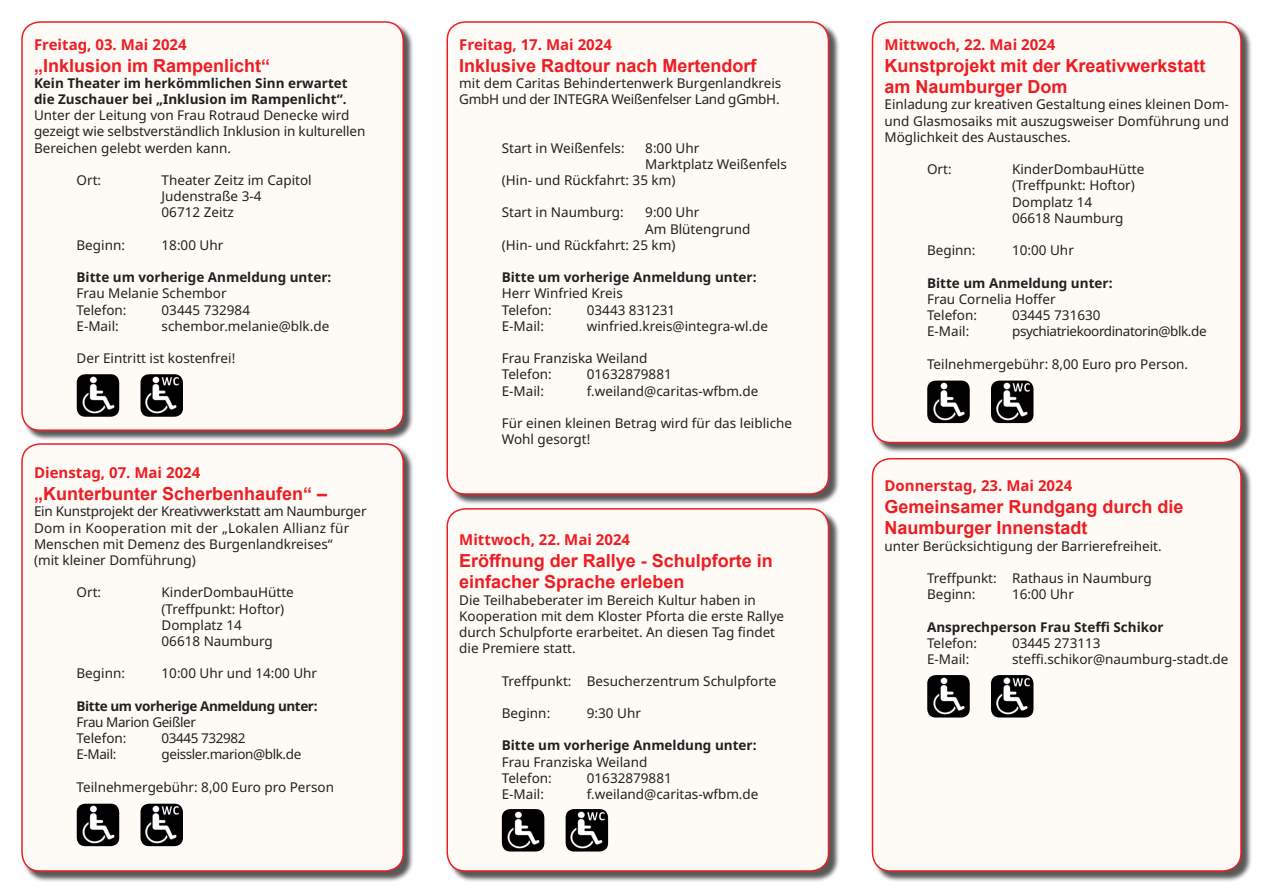
<style>
.page{position:relative;width:1263px;height:893px;background:#fff}
.page>*{position:absolute;margin:0;border:0;box-sizing:border-box;transform-origin:0 0}
.t1{font:700 18px/21.6px "Arial";color:#ee1d23}
.t2{font:700 15px "Noto Sans";color:#ee1d23}
.t3{font:13.5px/16.2px "Noto Sans";color:#231f20}
.t4{font:700 13.5px/16.2px "Noto Sans";color:#231f20}
.t5{font:13.5px/16.2px "Noto Sans";letter-spacing:-.03em;color:#231f20}
.t6{font:700 13.5px "Noto Sans";letter-spacing:-.03em;color:#231f20}
</style>
<div class="page">
<div style="left:23px;top:23px;width:392px;height:419px;background:#231f20;opacity:.75"></div>
<div style="left:22px;top:22px;width:381px;height:408px;background:#fefbf6;border-radius:18px"></div>
<div style="left:21px;top:21px;width:383px;height:410px;border:2px solid #ee1d23;border-radius:18px"></div>
<div style="left:448px;top:23px;width:392px;height:482px;background:#231f20;opacity:.75"></div>
<div style="left:447px;top:22px;width:381px;height:472px;background:#fefbf6;border-radius:18px"></div>
<div style="left:446px;top:21px;width:383px;height:474px;border:2px solid #ee1d23;border-radius:18px"></div>
<div style="left:448px;top:509px;width:392px;height:373px;background:#231f20;opacity:.75"></div>
<div style="left:447px;top:509px;width:381px;height:362px;background:#fefbf6;border-radius:18px"></div>
<div style="left:446px;top:508px;width:383px;height:364px;border:2px solid #ee1d23;border-radius:18px"></div>
<div style="left:873px;top:23px;width:379px;height:430px;background:#231f20;opacity:.75"></div>
<div style="left:872px;top:22px;width:369px;height:420px;background:#fefbf6;border-radius:18px"></div>
<div style="left:872px;top:21px;width:370px;height:422px;border:2px solid #ee1d23;border-radius:18px"></div>
<div style="left:873px;top:459px;width:379px;height:423px;background:#231f20;opacity:.75"></div>
<div style="left:872px;top:459px;width:369px;height:412px;background:#fefbf6;border-radius:18px"></div>
<div style="left:872px;top:458px;width:370px;height:414px;border:2px solid #ee1d23;border-radius:18px"></div>
<div style="left:23px;top:445px;width:392px;height:437px;background:#231f20;opacity:.75"></div>
<div style="left:22px;top:444px;width:381px;height:427px;background:#fefbf6;border-radius:18px"></div>
<div style="left:21px;top:443px;width:383px;height:429px;border:2px solid #ee1d23;border-radius:18px"></div>
<img style="left:140px;top:374px;width:43px;height:43px">
<img style="left:77px;top:374px;width:42px;height:43px">
<img style="left:140px;top:804px;width:43px;height:42px">
<img style="left:77px;top:804px;width:42px;height:42px">
<img style="left:991px;top:381px;width:42px;height:42px">
<img style="left:927px;top:381px;width:43px;height:42px">
<img style="left:991px;top:675px;width:42px;height:42px">
<img style="left:927px;top:675px;width:43px;height:42px">
<img style="left:566px;top:809px;width:42px;height:42px">
<img style="left:502px;top:809px;width:42px;height:42px">
<p class="t2" style="left:34px;top:34px;width:154px">Freitag, 03. Mai 2024</p>
<h1 class="t1" style="left:34px;top:55px;width:238px">„Inklusion im Rampenlicht“</h1>
<p class="t4" style="left:34px;top:75px;width:315px">Kein Theater im herkömmlichen Sinn erwartet die Zuschauer bei „Inklusion im Rampenlicht“.</p>
<p class="t3" style="left:34px;top:108px;width:333px">Unter der Leitung von Frau Rotraud Denecke wird gezeigt wie selbstverständlich Inklusion in kulturellen<br>Bereichen gelebt werden kann.</p>
<p class="t3" style="left:77px;top:172px;width:26px">Ort:</p>
<p class="t3" style="left:162px;top:172px;width:152px">Theater Zeitz im Capitol<br>Judenstraße 3-4<br>06712 Zeitz</p>
<p class="t3" style="left:77px;top:237px;width:50px">Beginn:</p>
<p class="t3" style="left:162px;top:237px;width:63px">18:00 Uhr</p>
<p class="t4" style="left:77px;top:270px;width:256px">Bitte um vorherige Anmeldung unter:</p>
<p class="t3" style="left:77px;top:286px;width:152px">Frau Melanie Schembor<br>Telefon:</p>
<p class="t3" style="left:162px;top:302px;width:90px">03445 732984</p>
<p class="t3" style="left:77px;top:318px;width:44px">E-Mail:</p>
<p class="t3" style="left:162px;top:318px;width:169px">schembor.melanie@blk.de</p>
<p class="t3" style="left:77px;top:351px;width:160px">Der Eintritt ist kostenfrei!</p>
<p class="t2" style="left:34px;top:462px;width:168px">Dienstag, 07. Mai 2024</p>
<h1 class="t1" style="left:34px;top:483px;width:295px">„Kunterbunter Scherbenhaufen“ –</h1>
<p class="t3" style="left:34px;top:504px;width:334px">Ein Kunstprojekt der Kreativwerkstatt am Naumburger Dom in Kooperation mit der „Lokalen Allianz für Menschen mit Demenz des Burgenlandkreises“<br>(mit kleiner Domführung)</p>
<p class="t3" style="left:77px;top:585px;width:26px">Ort:</p>
<p class="t3" style="left:162px;top:585px;width:134px">KinderDombauHütte (Treffpunkt: Hoftor)<br>Domplatz 14<br>06618 Naumburg</p>
<p class="t3" style="left:77px;top:666px;width:50px">Beginn:</p>
<p class="t3" style="left:162px;top:666px;width:157px">10:00 Uhr und 14:00 Uhr</p>
<p class="t6" style="left:77px;top:696px;width:242px">Bitte um vorherige Anmeldung unter:</p>
<p class="t5" style="left:77px;top:714px;width:121px">Frau Marion Geißler<br>Telefon:</p>
<p class="t5" style="left:162px;top:730px;width:85px">03445 732982</p>
<p class="t3" style="left:77px;top:747px;width:41px">E-Mail:</p>
<p class="t5" style="left:162px;top:747px;width:141px">geissler.marion@blk.de</p>
<p class="t3" style="left:77px;top:779px;width:259px">Teilnehmergebühr: 8,00 Euro pro Person</p>
<p class="t2" style="left:459px;top:34px;width:154px">Freitag, 17. Mai 2024</p>
<h1 class="t1" style="left:459px;top:55px;width:299px">Inklusive Radtour nach Mertendorf</h1>
<p class="t3" style="left:459px;top:75px;width:324px">mit dem Caritas Behindertenwerk Burgenlandkreis<br>GmbH und der INTEGRA Weißenfelser Land gGmbH.</p>
<p class="t3" style="left:502px;top:140px;width:124px">Start in Weißenfels:</p>
<p class="t3" style="left:645px;top:140px;width:56px">8:00 Uhr</p>
<p class="t3" style="left:645px;top:156px;width:143px">Marktplatz Weißenfels</p>
<p class="t3" style="left:502px;top:172px;width:175px">(Hin- und Rückfahrt: 35 km)</p>
<p class="t3" style="left:502px;top:205px;width:123px">Start in Naumburg:</p>
<p class="t3" style="left:645px;top:205px;width:56px">9:00 Uhr</p>
<p class="t3" style="left:645px;top:221px;width:107px">Am Blütengrund</p>
<p class="t3" style="left:502px;top:237px;width:175px">(Hin- und Rückfahrt: 25 km)</p>
<p class="t4" style="left:502px;top:270px;width:256px">Bitte um vorherige Anmeldung unter:</p>
<p class="t3" style="left:502px;top:286px;width:123px">Herr Winfried Kreis<br>Telefon:</p>
<p class="t3" style="left:587px;top:302px;width:90px">03443 831231</p>
<p class="t3" style="left:502px;top:318px;width:44px">E-Mail:</p>
<p class="t3" style="left:587px;top:318px;width:183px">winfried.kreis@integra-wl.de</p>
<p class="t3" style="left:502px;top:351px;width:147px">Frau Franziska Weiland<br>Telefon:</p>
<p class="t3" style="left:587px;top:367px;width:86px">01632879881</p>
<p class="t3" style="left:502px;top:383px;width:44px">E-Mail:</p>
<p class="t3" style="left:587px;top:383px;width:173px">f.weiland@caritas-wfbm.de</p>
<p class="t3" style="left:502px;top:415px;width:292px">Für einen kleinen Betrag wird für das leibliche<br>Wohl gesorgt!</p>
<p class="t2" style="left:459px;top:529px;width:172px">Mittwoch, 22. Mai 2024</p>
<h1 class="t1" style="left:459px;top:550px;width:315px">Eröffnung der Rallye - Schulpforte in einfacher Sprache erleben</h1>
<p class="t3" style="left:459px;top:592px;width:326px">Die Teilhabeberater im Bereich Kultur haben in Kooperation mit dem Kloster Pforta die erste Rallye durch Schulpforte erarbeitet. An diesen Tag findet die Premiere statt.</p>
<p class="t3" style="left:502px;top:673px;width:276px">Treffpunkt: Besucherzentrum Schulpforte</p>
<p class="t3" style="left:502px;top:705px;width:50px">Beginn:</p>
<p class="t3" style="left:587px;top:705px;width:56px">9:30 Uhr</p>
<p class="t4" style="left:502px;top:738px;width:256px">Bitte um vorherige Anmeldung unter:</p>
<p class="t3" style="left:502px;top:754px;width:147px">Frau Franziska Weiland<br>Telefon:</p>
<p class="t3" style="left:587px;top:770px;width:86px">01632879881</p>
<p class="t3" style="left:502px;top:786px;width:44px">E-Mail:</p>
<p class="t3" style="left:587px;top:786px;width:173px">f.weiland@caritas-wfbm.de</p>
<p class="t2" style="left:884px;top:34px;width:172px">Mittwoch, 22. Mai 2024</p>
<h1 class="t1" style="left:884px;top:55px;width:323px">Kunstprojekt mit der Kreativwerkstatt am Naumburger Dom</h1>
<p class="t3" style="left:884px;top:97px;width:346px;text-align:justify">Einladung zur kreativen Gestaltung eines kleinen Dom&shy;und Glasmosaiks mit auszugsweiser Domführung und Möglichkeit des Austausches.</p>
<p class="t3" style="left:927px;top:162px;width:26px">Ort:</p>
<p class="t3" style="left:1012px;top:162px;width:134px">KinderDombauHütte (Treffpunkt: Hoftor)<br>Domplatz 14<br>06618 Naumburg</p>
<p class="t3" style="left:927px;top:243px;width:50px">Beginn:</p>
<p class="t3" style="left:1012px;top:243px;width:63px">10:00 Uhr</p>
<p class="t4" style="left:927px;top:275px;width:187px">Bitte um Anmeldung unter:</p>
<p class="t3" style="left:927px;top:291px;width:130px">Frau Cornelia Hoffer<br>Telefon:</p>
<p class="t3" style="left:1012px;top:307px;width:90px">03445 731630</p>
<p class="t3" style="left:927px;top:324px;width:44px">E-Mail:</p>
<p class="t5" style="left:1012px;top:324px;width:196px">psychiatriekoordinatorin@blk.de</p>
<p class="t3" style="left:927px;top:356px;width:263px">Teilnehmergebühr: 8,00 Euro pro Person.</p>
<p class="t2" style="left:884px;top:475px;width:189px">Donnerstag, 23. Mai 2024</p>
<h1 class="t1" style="left:884px;top:496px;width:301px">Gemeinsamer Rundgang durch die<br>Naumburger Innenstadt</h1>
<p class="t3" style="left:884px;top:538px;width:279px">unter Berücksichtigung der Barrierefreiheit.</p>
<p class="t3" style="left:927px;top:570px;width:226px">Treffpunkt: Rathaus in Naumburg<br>Beginn:</p>
<p class="t3" style="left:1012px;top:586px;width:63px">16:00 Uhr</p>
<p class="t4" style="left:927px;top:619px;width:238px">Ansprechperson Frau Steffi Schikor</p>
<p class="t3" style="left:927px;top:635px;width:52px">Telefon:</p>
<p class="t3" style="left:1012px;top:635px;width:90px">03445 273113</p>
<p class="t3" style="left:927px;top:651px;width:44px">E-Mail:</p>
<p class="t3" style="left:1012px;top:651px;width:218px">steffi.schikor@naumburg-stadt.de</p>
</div>
